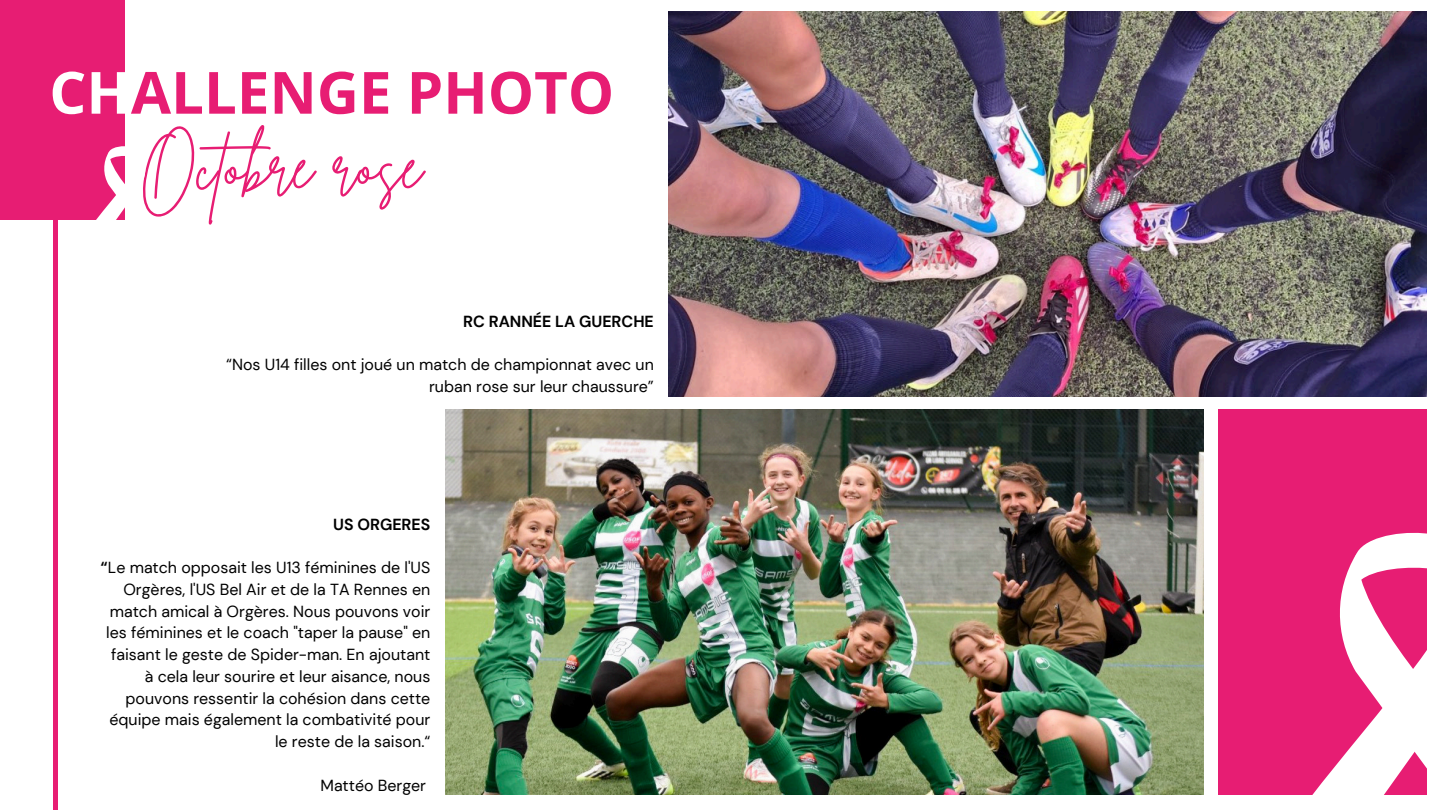
<style>
.page{position:relative;width:1440px;height:810px;background:#fff}
.page>*{position:absolute;margin:0;border:0;box-sizing:border-box;transform-origin:0 0}
.t1{font:63.4px "Brittany Signature";color:#e71d73}
.t2{font:700 58.2px "Open Sans";color:#e71d73}
.t3{font:16px/21.8px "DM Sans";color:#000;text-align:right}
.t4{font:700 16px "DM Sans";color:#000}
.s1{color:#fff}
.s2{font-weight:700}
</style>
<div class="page">
<img style="left:669px;top:11px;width:758px;height:386px">
<img style="left:445px;top:409px;width:759px;height:386px">
<div style="left:1218px;top:409px;width:209px;height:386px;background:#e71d73"></div>
<div style="left:0;top:0;width:125px;height:219px;background:#e71d73"></div>
<svg style="left:1312px;top:532px;width:115px;height:263px"></svg>
<hr style="left:54px;top:134px;width:4px;height:676px;background:#e71d73">
<svg style="left:96px;top:146px;width:29px;height:74px"></svg>
<p class="t2" style="left:49px;top:52px;width:566px"><span class="s1">CH</span>ALLENGE PHOTO</p>
<h1 class="t1" style="left:140px;top:125px;width:284px">Octobre rose</h1>
<h2 class="t4" style="left:463px;top:311px;width:192px">RC RANNÉE LA GUERCHE</h2>
<p class="t3" style="left:226px;top:354px;width:429px">“Nos U14 filles ont joué un match de championnat avec un ruban rose sur leur chaussure”</p>
<h3 class="t4" style="left:333px;top:514px;width:99px">US ORGERES</h3>
<p class="t3" style="left:101px;top:557px;width:331px"><span class="s2">“</span>Le match opposait les U13 féminines de l'US Orgères, l'US Bel Air et de la TA Rennes en match amical à Orgères. Nous pouvons voir les féminines et le coach "taper la pause" en faisant le geste de Spider-man. En ajoutant à cela leur sourire et leur aisance, nous pouvons ressentir la cohésion dans cette équipe mais également la combativité pour le reste de la saison.“</p>
<p class="t3" style="left:320px;top:774px;width:107px">Mattéo Berger</p>
</div>
